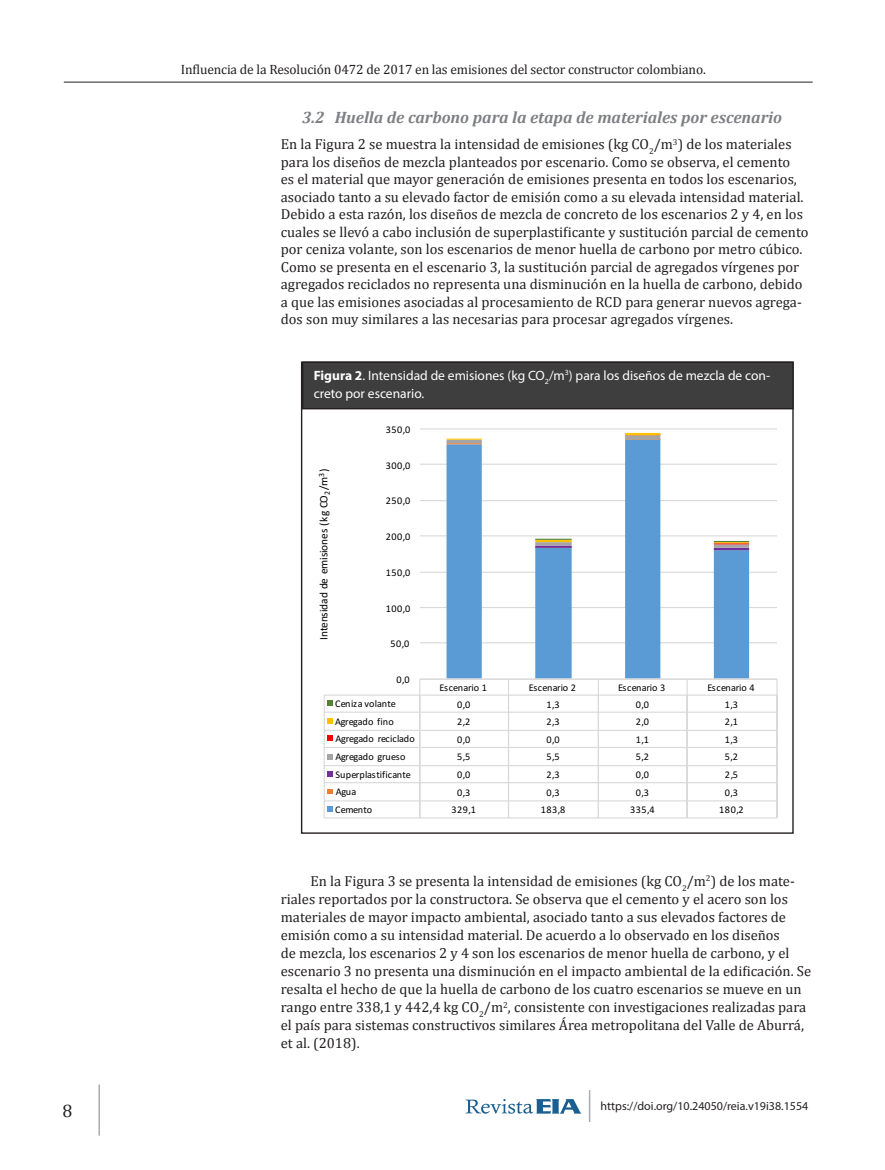
<style>
.page{position:relative;width:885px;height:1170px;background:#fff}
.page>*{position:absolute;margin:0;border:0;box-sizing:border-box;transform-origin:0 0}
.t1{font:18px "Cambria";color:#231f20}
._1_1{font:italic 700 16.5px "Cambria";color:#7d7f83}
.Cuerpo_txt{font:14.55px/17.4px "Cambria";color:#231f20}
.Cuerpo_de_texto{font:14.55px/18px "Cambria";color:#231f20}
.t2{font:13.5px/18px "Myriad Pro";color:#fff}
.t3{font:13.5px "Cambria";letter-spacing:-.01em;color:#231f20}
.t4{font:12px "Myriad Pro";color:#231f20}
.t5{font:11.4px "Calibri";letter-spacing:-.025em;color:#000}
.t6{font:10.2px "Calibri";letter-spacing:-.005em;color:#000}
.t7{font:10.2px "Calibri";letter-spacing:-.025em;color:#000}
.s1{font-weight:700}
</style>
<div class="page">
<hr style="left:98px;top:1084px;width:2px;height:51px;background:#a9acb0">
<svg style="left:465px;top:1099px;width:116px;height:14px"></svg>
<hr style="left:64px;top:82px;width:748px;height:1px;background:#231f20">
<hr style="left:588px;top:1089px;width:2px;height:32px;background:#a9acb0">
<div style="left:302px;top:362px;width:490px;height:46px;background:#3e3e3f"></div>
<div style="left:302px;top:361px;width:491px;height:48px;border:1px solid #231f20"></div>
<hr style="left:420px;top:642px;width:356px;height:1px;background:#d9d9d9">
<hr style="left:420px;top:607px;width:356px;height:1px;background:#d9d9d9">
<hr style="left:420px;top:571px;width:356px;height:1px;background:#d9d9d9">
<hr style="left:420px;top:535px;width:356px;height:1px;background:#d9d9d9">
<hr style="left:420px;top:500px;width:356px;height:1px;background:#d9d9d9">
<hr style="left:420px;top:463px;width:356px;height:1px;background:#d9d9d9">
<hr style="left:420px;top:428px;width:356px;height:1px;background:#d9d9d9">
<svg style="left:446px;top:547px;width:303px;height:131px"></svg>
<hr style="left:713px;top:547px;width:36px;height:3px;background:#7030a0">
<svg style="left:446px;top:435px;width:303px;height:112px"></svg>
<hr style="left:713px;top:543px;width:36px;height:1px;background:#f00">
<hr style="left:446px;top:438px;width:35px;height:1px;background:#ffc000">
<hr style="left:535px;top:540px;width:36px;height:2px;background:#ffc000">
<hr style="left:625px;top:433px;width:35px;height:2px;background:#ffc000">
<hr style="left:713px;top:542px;width:36px;height:1px;background:#ffc000">
<hr style="left:535px;top:538px;width:36px;height:2px;background:#548235">
<hr style="left:713px;top:541px;width:36px;height:1px;background:#548235">
<hr style="left:420px;top:678px;width:356px;height:1px;background:#d9d9d9">
<hr style="left:324px;top:694px;width:452px;height:1px;background:#d9d9d9">
<hr style="left:324px;top:711px;width:452px;height:1px;background:#d9d9d9">
<hr style="left:324px;top:729px;width:452px;height:2px;background:#d9d9d9">
<hr style="left:324px;top:746px;width:452px;height:2px;background:#d9d9d9">
<hr style="left:324px;top:765px;width:452px;height:1px;background:#d9d9d9">
<hr style="left:324px;top:782px;width:452px;height:1px;background:#d9d9d9">
<hr style="left:324px;top:800px;width:452px;height:1px;background:#d9d9d9">
<hr style="left:324px;top:817px;width:452px;height:1px;background:#d9d9d9">
<svg style="left:419px;top:679px;width:1px;height:138px"></svg>
<svg style="left:508px;top:679px;width:1px;height:138px"></svg>
<svg style="left:597px;top:679px;width:2px;height:138px"></svg>
<svg style="left:686px;top:679px;width:1px;height:138px"></svg>
<svg style="left:776px;top:679px;width:1px;height:138px"></svg>
<svg style="left:323px;top:695px;width:10px;height:122px"></svg>
<p class="t3" style="left:181px;top:61px;width:526px">Influencia de la Resolución 0472 de 2017 en las emisiones del sector constructor colombiano.</p>
<p class="_1_1" style="left:302px;top:106px;width:481px">3.2 Huella de carbono para la etapa de materiales por escenario</p>
<p class="Cuerpo_txt" style="left:281px;top:136px;width:529px">En la Figura 2 se muestra la intensidad de emisiones (kg CO<sub>2</sub>/m<sup>3</sup>) de los materiales para los diseños de mezcla planteados por escenario. Como se observa, el cemento<br>es el material que mayor generación de emisiones presenta en todos los escenarios, asociado tanto a su elevado factor de emisión como a su elevada intensidad material.<br>Debido a esta razón, los diseños de mezcla de concreto de los escenarios 2 y 4, en los cuales se llevó a cabo inclusión de superplastificante y sustitución parcial de cemento por ceniza volante, son los escenarios de menor huella de carbono por metro cúbico.<br>Como se presenta en el escenario 3, la sustitución parcial de agregados vírgenes por agregados reciclados no representa una disminución en la huella de carbono, debido a que las emisiones asociadas al procesamiento de RCD para generar nuevos agrega&shy;dos son muy similares a las necesarias para procesar agregados vírgenes.</p>
<p class="t2" style="left:314px;top:366px;width:458px"><span class="s1">Figura 2</span>. Intensidad de emisiones (kg CO<sub>2</sub>/m<sup>3</sup>) para los diseños de mezcla de con&shy;creto por escenario.</p>
<p class="t5" style="left:316px;top:640px;width:173px;rotate:-90deg">Intensidad de emisiones (kg CO<sub>2</sub>/m<sup>3</sup>)</p>
<p class="t6" style="left:385px;top:422px;width:26px">350,0</p>
<p class="t6" style="left:385px;top:458px;width:26px">300,0</p>
<p class="t6" style="left:385px;top:494px;width:26px">250,0</p>
<p class="t6" style="left:385px;top:529px;width:26px">200,0</p>
<p class="t6" style="left:385px;top:565px;width:26px">150,0</p>
<p class="t6" style="left:385px;top:601px;width:26px">100,0</p>
<p class="t6" style="left:390px;top:636px;width:20px">50,0</p>
<p class="t6" style="left:396px;top:672px;width:15px">0,0</p>
<p class="t6" style="left:439px;top:680px;width:49px">Escenario 1</p>
<p class="t6" style="left:529px;top:680px;width:49px">Escenario 2</p>
<p class="t6" style="left:618px;top:680px;width:49px">Escenario 3</p>
<p class="t6" style="left:707px;top:680px;width:49px">Escenario 4</p>
<p class="t6" style="left:335px;top:696px;width:62px">Ceniza volante</p>
<p class="t6" style="left:457px;top:697px;width:15px">0,0</p>
<p class="t6" style="left:546px;top:697px;width:15px">1,3</p>
<p class="t6" style="left:635px;top:697px;width:15px">0,0</p>
<p class="t6" style="left:724px;top:697px;width:15px">1,3</p>
<p class="t6" style="left:335px;top:714px;width:60px">Agregado fino</p>
<p class="t6" style="left:457px;top:714px;width:15px">2,2</p>
<p class="t6" style="left:546px;top:714px;width:15px">2,3</p>
<p class="t6" style="left:635px;top:714px;width:15px">2,0</p>
<p class="t6" style="left:724px;top:714px;width:15px">2,1</p>
<p class="t6" style="left:335px;top:731px;width:81px">Agregado reciclado</p>
<p class="t6" style="left:457px;top:732px;width:15px">0,0</p>
<p class="t6" style="left:546px;top:732px;width:15px">0,0</p>
<p class="t6" style="left:635px;top:732px;width:15px">1,1</p>
<p class="t6" style="left:724px;top:732px;width:15px">1,3</p>
<p class="t7" style="left:335px;top:749px;width:72px">Agregado grueso</p>
<p class="t6" style="left:457px;top:749px;width:15px">5,5</p>
<p class="t6" style="left:546px;top:749px;width:15px">5,5</p>
<p class="t6" style="left:635px;top:749px;width:15px">5,2</p>
<p class="t6" style="left:724px;top:749px;width:15px">5,2</p>
<p class="t6" style="left:335px;top:767px;width:77px">Superplastificante</p>
<p class="t6" style="left:457px;top:767px;width:15px">0,0</p>
<p class="t6" style="left:546px;top:767px;width:15px">2,3</p>
<p class="t6" style="left:635px;top:767px;width:15px">0,0</p>
<p class="t6" style="left:724px;top:767px;width:15px">2,5</p>
<p class="t6" style="left:335px;top:784px;width:22px">Agua</p>
<p class="t6" style="left:457px;top:785px;width:15px">0,3</p>
<p class="t6" style="left:546px;top:785px;width:15px">0,3</p>
<p class="t6" style="left:635px;top:785px;width:15px">0,3</p>
<p class="t6" style="left:724px;top:785px;width:15px">0,3</p>
<p class="t6" style="left:335px;top:802px;width:39px">Cemento</p>
<p class="t6" style="left:451px;top:802px;width:26px">329,1</p>
<p class="t6" style="left:540px;top:802px;width:26px">183,8</p>
<p class="t6" style="left:630px;top:802px;width:26px">335,4</p>
<p class="t6" style="left:719px;top:802px;width:26px">180,2</p>
<p class="Cuerpo_de_texto" style="left:281px;top:872px;width:532px;text-indent:30px">En la Figura 3 se presenta la intensidad de emisiones (kg CO<sub>2</sub>/m<sup>2</sup>) de los mate&shy;riales reportados por la constructora. Se observa que el cemento y el acero son los materiales de mayor impacto ambiental, asociado tanto a sus elevados factores de emisión como a su intensidad material. De acuerdo a lo observado en los diseños<br>de mezcla, los escenarios 2 y 4 son los escenarios de menor huella de carbono, y el escenario 3 no presenta una disminución en el impacto ambiental de la edificación. Se resalta el hecho de que la huella de carbono de los cuatro escenarios se mueve en un rango entre 338,1 y 442,4 kg CO<sub>2</sub>/m<sup>2</sup>, consistente con investigaciones realizadas para el país para sistemas constructivos similares Área metropolitana del Valle de Aburrá, et al. (2018).</p>
<p class="t1" style="left:62px;top:1099px;width:11px">8</p>
<p class="t4" style="left:600px;top:1098px;width:209px">https://doi.org/10.24050/reia.v19i38.1554</p>
</div>
